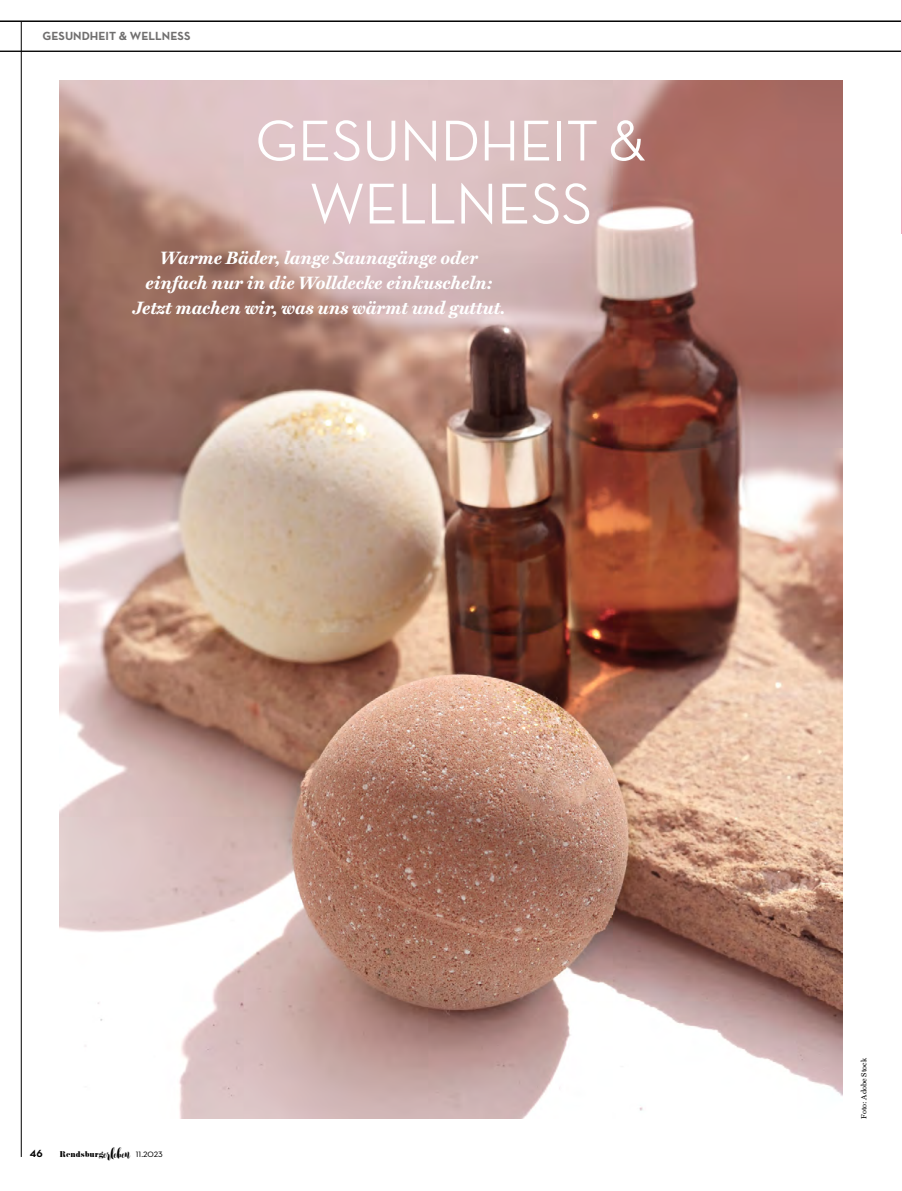
<style>
.page{position:relative;width:902px;height:1191px;background:#fff}
.page>*{position:absolute;margin:0;border:0;box-sizing:border-box;transform-origin:0 0}
.t1{font:500 58.5px/63px "Neutra Disp";color:#fff;text-align:center}
.t2{font:italic 700 18px/24.6px "Miller Text";color:#fff;text-align:center}
.t3{font:700 13.5px "Neutra Disp";color:#000}
.t4{font:700 12px "Neutra Text";color:#706f6f}
.t5{font:7.5px "Pistilli";color:#000}
.t6{font:7.5px "Miller Text";color:#000}
.s1{font-family:"Willona Brush";font-size:14.55px}
.s2{font-family:"Neutra Disp";font-weight:500;font-size:10.5px}
</style>
<div class="page">
<hr style="left:0;top:21px;width:901px;height:1px;background:#000">
<hr style="left:21px;top:22px;width:1px;height:1135px;background:#000">
<hr style="left:0;top:51px;width:901px;height:1px;background:#000">
<img style="left:60px;top:81px;width:782px;height:1037px">
<img style="left:901px;top:0;width:1px;height:234px">
<p class="t4" style="left:43px;top:29px;width:149px">GESUNDHEIT &amp; WELLNESS</p>
<h1 class="t1" style="left:256px;top:109px;width:391px">GESUNDHEIT &amp;<br>WELLNESS</h1>
<p class="t2" style="left:133px;top:246px;width:374px">Warme Bäder, lange Saunagänge oder einfach nur in die Wolldecke einkuscheln:<br>Jetzt machen wir, was uns wärmt und guttut.</p>
<p class="t3" style="left:30px;top:1144px;width:14px">46</p>
<p class="t5" style="left:60px;top:1149px;width:105px">Rendsburg<span class="s1">erleben</span> <span class="s2">11.2023</span></p>
<p class="t6" style="left:859px;top:1118px;width:62px;rotate:-90deg">Foto: Adobe Stock</p>
</div>
